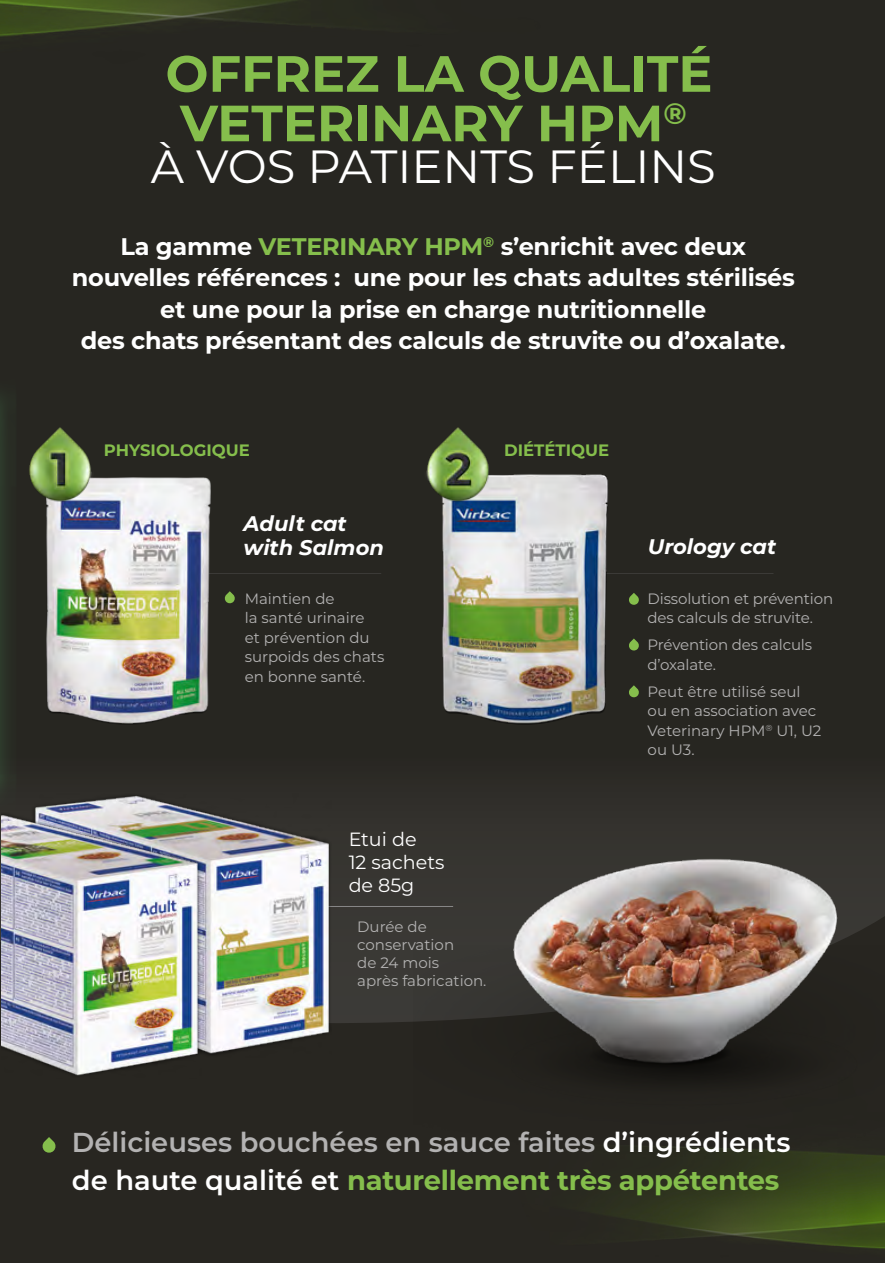
<style>
.page{position:relative;width:885px;height:1263px;background:#fff}
.page>*{position:absolute;margin:0;border:0;box-sizing:border-box;transform-origin:0 0}
.t1{font:700 50.85px/49.5px "Montserrat";color:#85be4c}
.t2{font:46.5px "Montserrat";color:#fff}
.t3{font:600 27.45px/37.2px "Montserrat";color:#b3b2b2}
.t4{font:700 24px/31.5px "Montserrat";letter-spacing:-.01em;color:#fff;text-align:center}
.t5{font:italic 700 21px/24px "Montserrat";color:#fff}
.t6{font:19.2px/23px "Montserrat";color:#fff}
.t7{font:700 16.5px "Montserrat";color:#85be4c}
.t8{font:15px/19.5px "Montserrat";color:#b3b2b2}
.s1{color:#85be4c}
.s2{color:#fff}
.s3{font-weight:700;color:#85be4c}
</style>
<div class="page">
<div style="left:0;top:0;width:884px;height:1142px;background:#272621"></div>
<div style="left:0;top:376px;width:22px;height:444px;background:#292c24"></div>
<svg style="left:0;top:901px;width:884px;height:362px;fill:#282621"></svg>
<img style="left:261px;top:1077px;width:623px;height:186px">
<img style="left:0;top:0;width:311px;height:37px">
<div style="left:0;top:774px;width:18px;height:242px;background:#2f312a"></div>
<hr style="left:590px;top:573px;width:183px;height:1px;background:#3c3b38">
<svg style="left:629px;top:593px;width:10px;height:12px"></svg>
<svg style="left:629px;top:638px;width:10px;height:13px"></svg>
<svg style="left:629px;top:685px;width:10px;height:13px"></svg>
<hr style="left:199px;top:573px;width:182px;height:1px;background:#3c3b38">
<svg style="left:226px;top:591px;width:9px;height:13px"></svg>
<hr style="left:297px;top:906px;width:156px;height:1px;background:#878787">
<img style="left:414px;top:946px;width:470px;height:213px">
<img style="left:484px;top:811px;width:376px;height:287px">
<svg style="left:42px;top:1137px;width:14px;height:16px"></svg>
<img style="left:231px;top:811px;width:131px;height:254px">
<img style="left:1px;top:795px;width:230px;height:292px">
<img style="left:442px;top:474px;width:166px;height:251px">
<img style="left:46px;top:477px;width:180px;height:248px">
<img style="left:29px;top:427px;width:74px;height:86px">
<img style="left:426px;top:427px;width:75px;height:86px">
<h1 class="t1" style="left:165px;top:46px;width:548px">OFFREZ LA QUALITÉ<br>VETERINARY HPM<sup>®</sup></h1>
<h2 class="t2" style="left:151px;top:135px;width:566px">À VOS PATIENTS FÉLINS</h2>
<h3 class="t4" style="left:72px;top:229px;width:724px">La gamme <span class="s1">VETERINARY HPM</span><sup>®</sup> s’enrichit avec deux nouvelles références : une pour les chats adultes stérilisés et une pour la prise en charge nutritionnelle<br>des chats présentant des calculs de struvite ou d’oxalate.</h3>
<p class="t7" style="left:104px;top:438px;width:147px">PHYSIOLOGIQUE</p>
<p class="t7" style="left:504px;top:438px;width:106px">DIÉTÉTIQUE</p>
<h3 class="t5" style="left:243px;top:510px;width:142px">Adult cat with Salmon</h3>
<p class="t8" style="left:245px;top:588px;width:141px">Maintien de<br>la santé urinaire<br>et prévention du surpoids des chats en bonne santé.</p>
<p class="t6" style="left:348px;top:826px;width:97px">Etui de<br>12 sachets de 85g</p>
<p class="t8" style="left:357px;top:917px;width:131px;line-height:18px">Durée de conservation<br>de 24 mois<br>après fabrication.</p>
<h3 class="t5" style="left:647px;top:534px;width:130px">Urology cat</h3>
<p class="t8" style="left:647px;top:588px;width:187px">Dissolution et prévention des calculs de struvite.</p>
<p class="t8" style="left:647px;top:634px;width:166px">Prévention des calculs d’oxalate.</p>
<p class="t8" style="left:647px;top:681px;width:175px">Peut être utilisé seul ou en association avec<br>Veterinary HPM<sup>®</sup> U1, U2 ou U3.</p>
<h3 class="t3" style="left:72px;top:1123px;width:720px">Délicieuses bouchées en sauce faites <span class="s2">d’ingrédients de haute qualité et</span> <span class="s3">naturellement très appétentes</span></h3>
</div>
